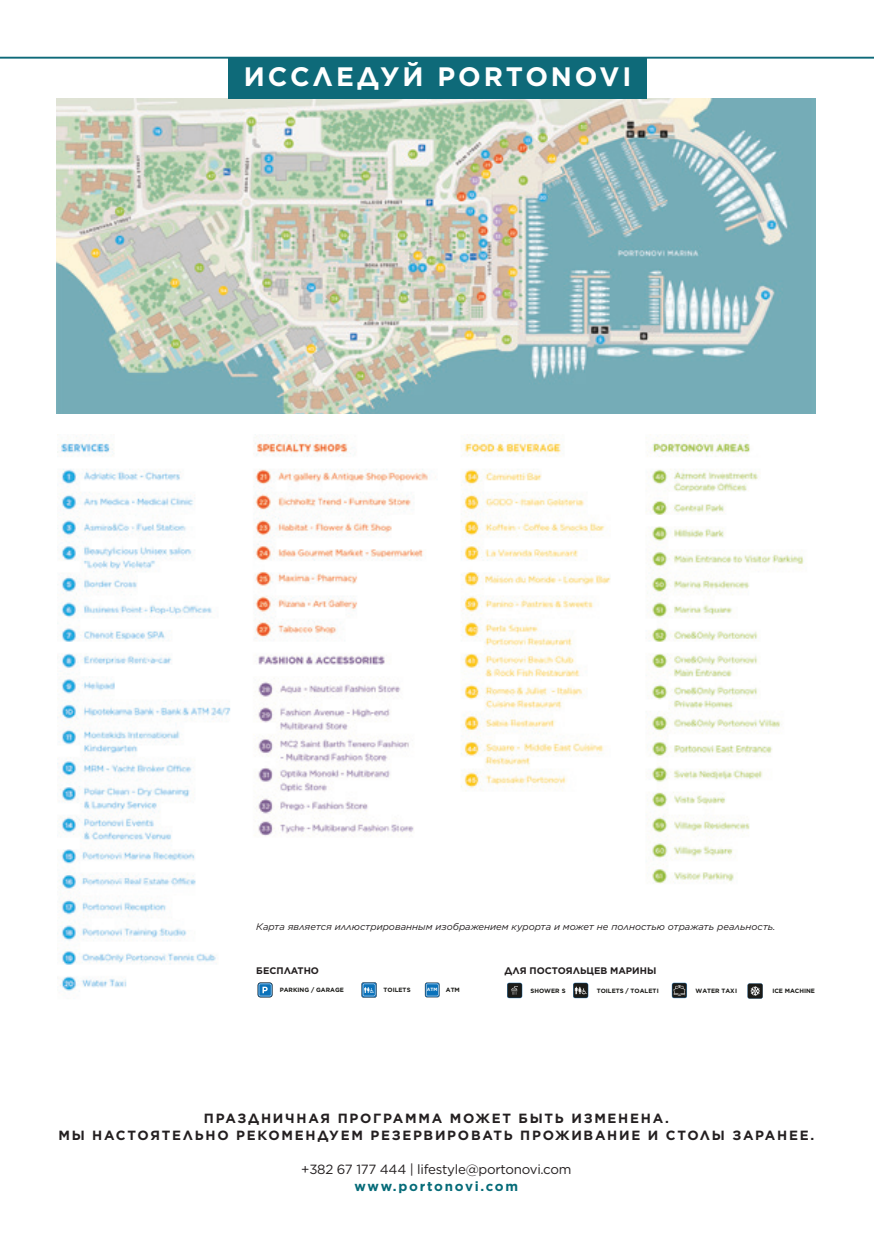
<style>
.page{position:relative;width:874px;height:1248px;background:#fff}
.page>*{position:absolute;margin:0;border:0;box-sizing:border-box;transform-origin:0 0}
.t1{font:700 26.6px "Gotham";letter-spacing:.11em;color:#fff}
.t2{font:700 13.4px "Gotham";letter-spacing:.13em;color:#231f20}
.t3{font:13.4px "Gotham";letter-spacing:-.02em;color:#231f20}
.t4{font:700 13.4px "Gotham";letter-spacing:.13em;color:#056b78}
.t5{font:italic 9.6px "Gotham";color:#231f20}
.t6{font:700 9.6px "Gotham";color:#231f20}
.t7{font:700 6.2px "Gotham";color:#1b1b18}
.t8{font:700 4.6px "Gotham";color:#fff}
</style>
<div class="page">
<img style="left:57px;top:434px;width:747px;height:558px">
<div style="left:245px;top:914px;width:591px;height:108px;background:#fff"></div>
<img style="left:57px;top:98px;width:758px;height:315px">
<hr style="left:0;top:57px;width:873px;height:2px;background:#0e6a79">
<div style="left:228px;top:57px;width:419px;height:41px;background:#0e6a79"></div>
<svg style="left:361px;top:982px;width:15px;height:15px"></svg>
<svg style="left:424px;top:982px;width:15px;height:15px"></svg>
<svg style="left:257px;top:982px;width:15px;height:15px"></svg>
<svg style="left:671px;top:982px;width:15px;height:16px"></svg>
<svg style="left:507px;top:982px;width:15px;height:16px"></svg>
<svg style="left:573px;top:982px;width:15px;height:16px"></svg>
<svg style="left:747px;top:983px;width:15px;height:15px"></svg>
<p class="t1" style="left:244px;top:59px;width:388px">ИССЛЕДУЙ PORTONOVI</p>
<p class="t5" style="left:256px;top:920px;width:520px">Карта является иллюстрированным изображением курорта и может не полностью отражать реальность.</p>
<p class="t6" style="left:256px;top:963px;width:64px">БЕСПЛАТНО</p>
<p class="t6" style="left:504px;top:963px;width:153px">ДЛЯ ПОСТОЯЛЬЦЕВ МАРИНЫ</p>
<p class="t7" style="left:279px;top:986px;width:66px">PARKING / GARAGE</p>
<p class="t7" style="left:383px;top:986px;width:29px">TOILETS</p>
<p class="t8" style="left:427px;top:986px;width:12px">ATM</p>
<p class="t7" style="left:445px;top:986px;width:16px">ATM</p>
<p class="t7" style="left:530px;top:986px;width:37px">SHOWER S</p>
<p class="t7" style="left:596px;top:986px;width:64px">TOILETS / TOALETI</p>
<p class="t7" style="left:695px;top:986px;width:43px">WATER TAXI</p>
<p class="t7" style="left:772px;top:986px;width:44px">ICE MACHINE</p>
<p class="t2" style="left:204px;top:1108px;width:466px">ПРАЗДНИЧНАЯ ПРОГРАММА МОЖЕТ БЫТЬ ИЗМЕНЕНА.</p>
<p class="t2" style="left:58px;top:1126px;width:757px">МЫ НАСТОЯТЕЛЬНО РЕКОМЕНДУЕМ РЕЗЕРВИРОВАТЬ ПРОЖИВАНИЕ И СТОЛЫ ЗАРАНЕЕ.</p>
<p class="t3" style="left:301px;top:1160px;width:271px">+382 67 177 444 | lifestyle@portonovi.com</p>
<p class="t4" style="left:354px;top:1177px;width:165px">www.portonovi.com</p>
</div>
